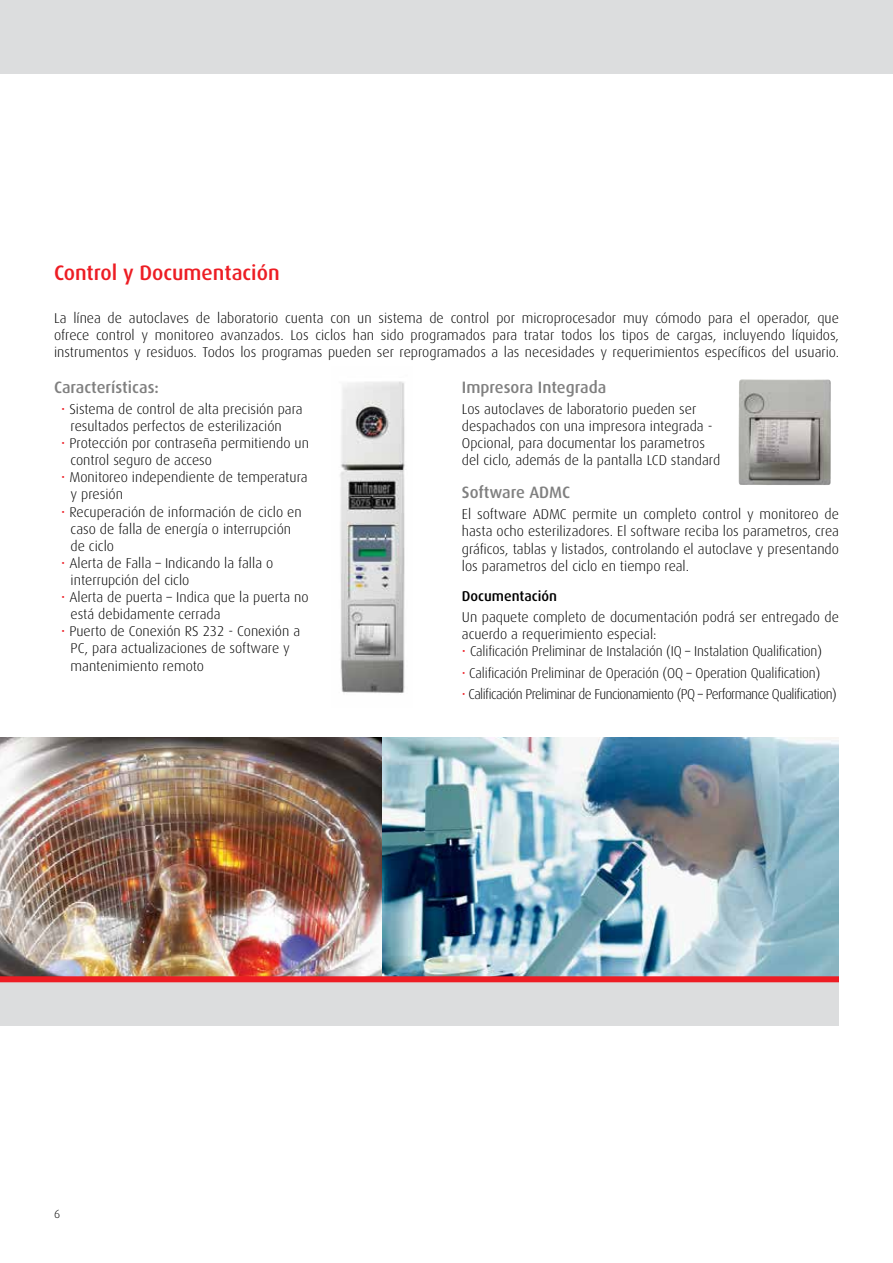
<style>
.page{position:relative;width:893px;height:1263px;background:#fff}
.page>*{position:absolute;margin:0;border:0;box-sizing:border-box;transform-origin:0 0}
.t1{font:500 21px "Dax";color:#ed1d24}
.t2{font:500 16.5px "Dax";color:#808080}
.t3{font:300 14.25px/17.1px "Dax";color:#000}
.t4{font:300 14.25px "Dax";color:#000;scale:.95 1}
.t5{font:300 14.25px "Dax";letter-spacing:-.04em;color:#000;scale:.95 1}
.t6{font:500 14.25px "Dax";color:#000}
.t7{font:300 12px "Dax";color:#000}
.s1{color:#ed1d24}
</style>
<div class="page">
<div style="left:0;top:0;width:893px;height:74px;background:#dcddde"></div>
<img style="left:0;top:738px;width:382px;height:238px">
<img style="left:382px;top:738px;width:457px;height:238px">
<img style="left:340px;top:381px;width:65px;height:312px">
<div style="left:0;top:982px;width:839px;height:44px;background:#dcddde"></div>
<div style="left:0;top:976px;width:839px;height:6px;background:#ed1d24"></div>
<img style="left:739px;top:379px;width:92px;height:106px">
<h1 class="t1" style="left:54px;top:261px;width:227px">Control y Documentación</h1>
<p class="t3" style="left:54px;top:309px;width:786px;text-align:justify">La línea de autoclaves de laboratorio cuenta con un sistema de control por microprocesador muy cómodo para el operador, que ofrece control y monitoreo avanzados. Los ciclos han sido programados para tratar todos los tipos de cargas, incluyendo líquidos, instrumentos y residuos. Todos los programas pueden ser reprogramados a las necesidades y requerimientos específicos del usuario.</p>
<p class="t2" style="left:54px;top:378px;width:106px">Características:</p>
<p class="t3" style="left:71px;top:401px;width:234px;text-indent:-9px"><span class="s1">•</span> Sistema de control de alta precisión para resultados perfectos de esterilización</p>
<p class="t3" style="left:71px;top:435px;width:240px;text-indent:-9px"><span class="s1">•</span> Protección por contraseña permitiendo un control seguro de acceso</p>
<p class="t3" style="left:71px;top:469px;width:238px;text-indent:-9px"><span class="s1">•</span> Monitoreo independiente de temperatura y presión</p>
<p class="t3" style="left:71px;top:503px;width:233px;text-indent:-9px"><span class="s1">•</span> Recuperación de información de ciclo en caso de falla de energía o interrupción de ciclo</p>
<p class="t3" style="left:71px;top:555px;width:204px;text-indent:-9px"><span class="s1">•</span> Alerta de Falla – Indicando la falla o interrupción del ciclo</p>
<p class="t3" style="left:71px;top:589px;width:240px;text-indent:-9px"><span class="s1">•</span> Alerta de puerta – Indica que la puerta no está debidamente cerrada</p>
<p class="t3" style="left:71px;top:623px;width:231px;text-indent:-9px"><span class="s1">•</span> Puerto de Conexión RS 232 - Conexión a<br>PC, para actualizaciones de software y mantenimiento remoto</p>
<p class="t2" style="left:462px;top:378px;width:146px">Impresora Integrada</p>
<p class="t3" style="left:462px;top:401px;width:260px">Los autoclaves de laboratorio pueden ser despachados con una impresora integrada - Opcional, para documentar los parametros del ciclo, además de la pantalla LCD standard</p>
<p class="t2" style="left:462px;top:483px;width:110px">Software ADMC</p>
<p class="t3" style="left:462px;top:506px;width:379px;text-align:justify">El software ADMC permite un completo control y monitoreo de hasta ocho esterilizadores. El software reciba los parametros, crea gráficos, tablas y listados, controlando el autoclave y presentando los parametros del ciclo en tiempo real.</p>
<p class="t6" style="left:462px;top:588px;width:97px">Documentación</p>
<p class="t3" style="left:462px;top:609px;width:379px">Un paquete completo de documentación podrá ser entregado de acuerdo a requerimiento especial:</p>
<p class="t4" style="left:462px;top:643px;width:381px"><span class="s1">•</span> Calificación Preliminar de Instalación (IQ – Instalation Qualification)</p>
<p class="t4" style="left:462px;top:665px;width:379px"><span class="s1">•</span> Calificación Preliminar de Operación (OQ – Operation Qualification)</p>
<p class="t5" style="left:462px;top:686px;width:396px"><span class="s1">•</span> Calificación Preliminar de Funcionamiento (PQ – Performance Qualification)</p>
<p class="t7" style="left:54px;top:1207px;width:8px">6</p>
</div>
